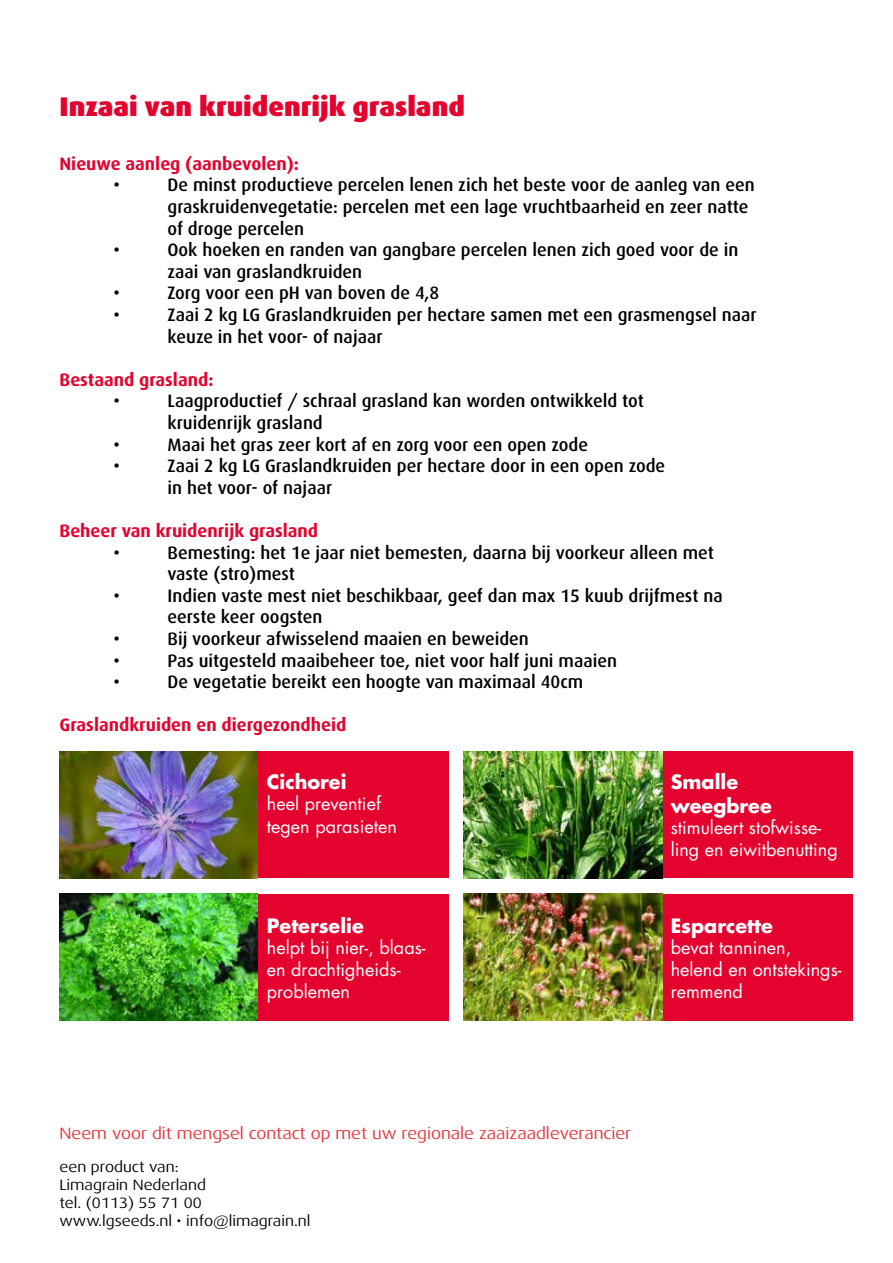
<style>
.page{position:relative;width:893px;height:1263px;background:#fff}
.page>*{position:absolute;margin:0;border:0;box-sizing:border-box;transform-origin:0 0}
.t1{font:900 27px "Dax";color:#e4032e}
.t2{font:700 19.2px/23.1px "Futura LT";color:#fff}
.t3{font:500 18px/21.6px "Dax";color:#000}
.t4{font:18px/21.6px "Futura LT";color:#fff}
.t5{font:700 18px "Dax";color:#e4032e}
.t6{font:16.5px "Dax Wide";color:#e73137}
.t7{font:15px/18px "Dax Wide";color:#000}
</style>
<div class="page">
<div style="left:258px;top:751px;width:191px;height:127px;background:#e4032e"></div>
<div style="left:258px;top:894px;width:191px;height:127px;background:#e4032e"></div>
<div style="left:662px;top:751px;width:190px;height:127px;background:#e4032e"></div>
<div style="left:662px;top:894px;width:190px;height:127px;background:#e4032e"></div>
<img style="left:60px;top:751px;width:198px;height:127px">
<img style="left:60px;top:894px;width:198px;height:127px">
<img style="left:464px;top:751px;width:198px;height:127px">
<img style="left:464px;top:894px;width:198px;height:127px">
<h1 class="t1" style="left:60px;top:91px;width:407px">Inzaai van kruidenrijk grasland</h1>
<p class="t5" style="left:60px;top:153px;width:241px">Nieuwe aanleg (aanbevolen):</p>
<p class="t3" style="left:114px;top:174px;width:8px">•</p>
<p class="t3" style="left:168px;top:174px;width:589px">De minst productieve percelen lenen zich het beste voor de aanleg van een graskruidenvegetatie: percelen met een lage vruchtbaarheid en zeer natte of droge percelen</p>
<p class="t3" style="left:114px;top:239px;width:8px">•</p>
<p class="t3" style="left:168px;top:239px;width:572px">Ook hoeken en randen van gangbare percelen lenen zich goed voor de in zaai van graslandkruiden</p>
<p class="t3" style="left:114px;top:282px;width:8px">•</p>
<p class="t3" style="left:168px;top:282px;width:273px">Zorg voor een pH van boven de 4,8</p>
<p class="t3" style="left:114px;top:304px;width:8px">•</p>
<p class="t3" style="left:168px;top:304px;width:591px">Zaai 2 kg LG Graslandkruiden per hectare samen met een grasmengsel naar keuze in het voor- of najaar</p>
<p class="t5" style="left:60px;top:369px;width:155px">Bestaand grasland:</p>
<p class="t3" style="left:114px;top:390px;width:8px">•</p>
<p class="t3" style="left:168px;top:390px;width:478px">Laagproductief / schraal grasland kan worden ontwikkeld tot kruidenrijk grasland</p>
<p class="t3" style="left:114px;top:434px;width:8px">•</p>
<p class="t3" style="left:168px;top:434px;width:422px">Maai het gras zeer kort af en zorg voor een open zode</p>
<p class="t3" style="left:114px;top:455px;width:8px">•</p>
<p class="t3" style="left:168px;top:455px;width:499px">Zaai 2 kg LG Graslandkruiden per hectare door in een open zode in het voor- of najaar</p>
<p class="t5" style="left:60px;top:521px;width:260px">Beheer van kruidenrijk grasland</p>
<p class="t3" style="left:114px;top:542px;width:8px">•</p>
<p class="t3" style="left:168px;top:542px;width:548px">Bemesting: het 1e jaar niet bemesten, daarna bij voorkeur alleen met vaste (stro)mest</p>
<p class="t3" style="left:114px;top:585px;width:8px">•</p>
<p class="t3" style="left:168px;top:585px;width:557px">Indien vaste mest niet beschikbaar, geef dan max 15 kuub drijfmest na eerste keer oogsten</p>
<p class="t3" style="left:114px;top:628px;width:8px">•</p>
<p class="t3" style="left:168px;top:628px;width:363px">Bij voorkeur afwisselend maaien en beweiden</p>
<p class="t3" style="left:114px;top:650px;width:8px">•</p>
<p class="t3" style="left:168px;top:650px;width:451px">Pas uitgesteld maaibeheer toe, niet voor half juni maaien</p>
<p class="t3" style="left:114px;top:671px;width:8px">•</p>
<p class="t3" style="left:168px;top:671px;width:417px">De vegetatie bereikt een hoogte van maximaal 40cm</p>
<p class="t5" style="left:60px;top:715px;width:288px">Graslandkruiden en diergezondheid</p>
<p class="t2" style="left:267px;top:770px;width:81px">Cichorei</p>
<p class="t4" style="left:267px;top:792px;width:132px;line-height:23.1px">heel preventief tegen parasieten</p>
<p class="t2" style="left:671px;top:770px;width:103px">Smalle weegbree</p>
<p class="t4" style="left:671px;top:817px;width:169px">stimuleert stofwisse&shy;ling en eiwitbenutting</p>
<p class="t2" style="left:267px;top:914px;width:98px">Peterselie</p>
<p class="t4" style="left:267px;top:937px;width:160px">helpt bij nier-, blaas&shy;en drachtigheids&shy;problemen</p>
<p class="t2" style="left:671px;top:914px;width:104px">Esparcette</p>
<p class="t4" style="left:671px;top:937px;width:172px">bevat tanninen, helend en ontstekings&shy;remmend</p>
<p class="t6" style="left:60px;top:1124px;width:573px">Neem voor dit mengsel contact op met uw regionale zaaizaadleverancier</p>
<p class="t7" style="left:60px;top:1157px;width:252px">een product van:<br>Limagrain Nederland<br>tel. (0113) 55 71 00 www.lgseeds.nl • info@limagrain.nl</p>
</div>
